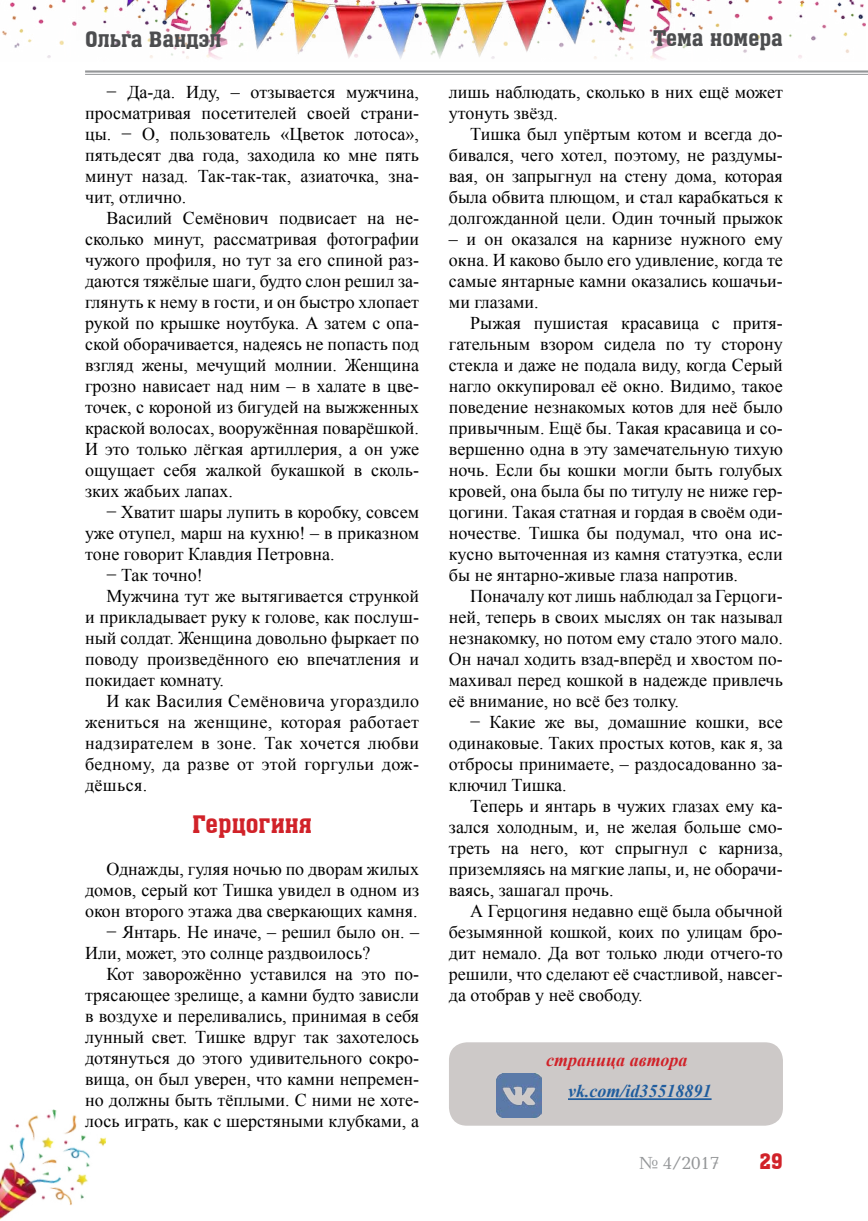
<style>
.page{position:relative;width:868px;height:1221px;background:#fff}
.page>*{position:absolute;margin:0;border:0;box-sizing:border-box;transform-origin:0 0}
.t1{font:24px "a Assuan";color:#d12229}
.t2{font:21px "a Assuan";color:#4c4d4f}
.t3{font:21px "a Assuan";color:#d12229}
.t4{font:18px/21px "Times New Roman";color:#000;text-align:justify}
.t5{font:18px "Times New Roman";letter-spacing:.02em;color:#000}
.t6{font:italic 700 18px "Times New Roman";color:#205d9e}
.t7{font:italic 700 18px "Times New Roman";color:#d12229}
.t8{font:18px "Baltica C";color:#939597}
</style>
<div class="page">
<img style="left:53px;top:0;width:730px;height:18px">
<hr style="left:85px;top:70px;width:782px;height:3px;background:#939597">
<hr style="left:85px;top:74px;width:782px;height:1px;background:#939597">
<img style="left:0;top:1109px;width:106px;height:111px">
<div style="left:449px;top:1042px;width:333px;height:83px;background:#cdc9c8;border-radius:18px"></div>
<img style="left:497px;top:1073px;width:44px;height:44px">
<hr style="left:568px;top:1098px;width:143px;height:1px;background:#205d9e">
<p class="t2" style="left:85px;top:28px;width:138px">Ольга Вандэл</p>
<p class="t4" style="left:85px;top:81px;width:335px;text-indent:21px">− Да-да. Иду, – отзывается мужчина, просматривая посетителей своей страни&shy;цы. − О, пользователь «Цветок лотоса», пятьдесят два года, заходила ко мне пять минут назад. Так-так-так, азиаточка, зна&shy;чит, отлично.</p>
<p class="t4" style="left:85px;top:207px;width:335px;text-indent:21px">Василий Семёнович подвисает на не&shy;сколько минут, рассматривая фотографии чужого профиля, но тут за его спиной раз&shy;даются тяжёлые шаги, будто слон решил за&shy;глянуть к нему в гости, и он быстро хлопает рукой по крышке ноутбука. А затем с опа&shy;ской оборачивается, надеясь не попасть под взгляд жены, мечущий молнии. Женщина грозно нависает над ним – в халате в цве&shy;точек, с короной из бигудей на выжженных краской волосах, вооружённая поварёшкой.<br>И это только лёгкая артиллерия, а он уже ощущает себя жалкой букашкой в сколь&shy;зких жабьих лапах.</p>
<p class="t4" style="left:106px;top:501px;width:314px">− Хватит шары лупить в коробку, совсем</p>
<p class="t4" style="left:85px;top:522px;width:335px">уже отупел, марш на кухню! – в приказном</p>
<p class="t4" style="left:85px;top:543px;width:251px">тоне говорит Клавдия Петровна.</p>
<p class="t4" style="left:106px;top:564px;width:98px">− Так точно!</p>
<p class="t4" style="left:106px;top:585px;width:314px">Мужчина тут же вытягивается стрункой</p>
<p class="t4" style="left:85px;top:606px;width:335px">и прикладывает руку к голове, как послуш-</p>
<p class="t4" style="left:85px;top:627px;width:335px">ный солдат. Женщина довольно фыркает по</p>
<p class="t4" style="left:85px;top:648px;width:335px">поводу произведённого ею впечатления и</p>
<p class="t4" style="left:85px;top:669px;width:140px">покидает комнату.</p>
<p class="t5" style="left:106px;top:689px;width:314px">И как Василия Семёновича угораздило</p>
<p class="t5" style="left:85px;top:710px;width:335px">жениться на женщине, которая работает</p>
<p class="t5" style="left:85px;top:731px;width:335px">надзирателем в зоне. Так хочется любви</p>
<p class="t5" style="left:85px;top:752px;width:335px">бедному, да разве от этой горгульи дож-</p>
<p class="t4" style="left:85px;top:774px;width:64px">дёшься.</p>
<h1 class="t1" style="left:192px;top:811px;width:122px">Герцогиня</h1>
<p class="t4" style="left:106px;top:858px;width:314px">Однажды, гуляя ночью по дворам жилых</p>
<p class="t4" style="left:85px;top:879px;width:335px">домов, серый кот Тишка увидел в одном из</p>
<p class="t4" style="left:85px;top:900px;width:334px">окон второго этажа два сверкающих камня.</p>
<p class="t4" style="left:106px;top:921px;width:314px">− Янтарь. Не иначе, – решил было он. –</p>
<p class="t4" style="left:85px;top:942px;width:287px">Или, может, это солнце раздвоилось?</p>
<p class="t4" style="left:106px;top:963px;width:314px">Кот заворожённо уставился на это по-</p>
<p class="t4" style="left:85px;top:984px;width:335px">трясающее зрелище, а камни будто зависли</p>
<p class="t4" style="left:85px;top:1005px;width:335px">в воздухе и переливались, принимая в себя</p>
<p class="t4" style="left:85px;top:1026px;width:335px">лунный свет. Тишке вдруг так захотелось</p>
<p class="t4" style="left:85px;top:1047px;width:335px">дотянуться до этого удивительного сокро-</p>
<p class="t4" style="left:85px;top:1068px;width:335px">вища, он был уверен, что камни непремен-</p>
<p class="t4" style="left:85px;top:1089px;width:335px">но должны быть тёплыми. С ними не хоте-</p>
<p class="t4" style="left:85px;top:1110px;width:335px">лось играть, как с шерстяными клубками, а</p>
<p class="t2" style="left:653px;top:27px;width:131px">Тема номера</p>
<p class="t4" style="left:449px;top:81px;width:335px">лишь наблюдать, сколько в них ещё может утонуть звёзд.</p>
<p class="t4" style="left:449px;top:123px;width:335px;text-indent:21px">Тишка был упёртым котом и всегда до&shy;бивался, чего хотел, поэтому, не раздумы&shy;вая, он запрыгнул на стену дома, которая была обвита плющом, и стал карабкаться к долгожданной цели. Один точный прыжок</p>
<p class="t4" style="left:449px;top:228px;width:335px">– и он оказался на карнизе нужного ему окна. И каково было его удивление, когда те самые янтарные камни оказались кошачьи&shy;ми глазами.</p>
<p class="t4" style="left:449px;top:312px;width:335px;text-indent:21px">Рыжая пушистая красавица с притя&shy;гательным взором сидела по ту сторону стекла и даже не подала виду, когда Серый нагло оккупировал её окно. Видимо, такое поведение незнакомых котов для неё было привычным. Ещё бы. Такая красавица и со&shy;вершенно одна в эту замечательную тихую ночь. Если бы кошки могли быть голубых кровей, она была бы по титулу не ниже гер&shy;цогини. Такая статная и гордая в своём оди&shy;ночестве. Тишка бы подумал, что она ис&shy;кусно выточенная из камня статуэтка, если бы не янтарно-живые глаза напротив.</p>
<p class="t4" style="left:449px;top:585px;width:335px;text-indent:21px">Поначалу кот лишь наблюдал за Герцоги&shy;ней, теперь в своих мыслях он так называл незнакомку, но потом ему стало этого мало.<br>Он начал ходить взад-вперёд и хвостом по&shy;махивал перед кошкой в надежде привлечь её внимание, но всё без толку.</p>
<p class="t4" style="left:449px;top:711px;width:335px;text-indent:21px">− Какие же вы, домашние кошки, все одинаковые. Таких простых котов, как я, за отбросы принимаете, – раздосадованно за&shy;ключил Тишка.</p>
<p class="t4" style="left:449px;top:795px;width:335px;text-indent:21px">Теперь и янтарь в чужих глазах ему ка&shy;зался холодным, и, не желая больше смо&shy;треть на него, кот спрыгнул с карниза, приземляясь на мягкие лапы, и, не оборачи&shy;ваясь, зашагал прочь.</p>
<p class="t4" style="left:449px;top:900px;width:335px;text-indent:21px">А Герцогиня недавно ещё была обычной безымянной кошкой, коих по улицам бро&shy;дит немало. Да вот только люди отчего-то решили, что сделают её счастливой, навсег&shy;да отобрав у неё свободу.</p>
<p class="t7" style="left:546px;top:1047px;width:143px">страница автора</p>
<p class="t6" style="left:568px;top:1078px;width:145px">vk.com/id35518891</p>
<p class="t8" style="left:639px;top:1151px;width:82px">№ 4/2017</p>
<p class="t3" style="left:759px;top:1149px;width:25px">29</p>
</div>
